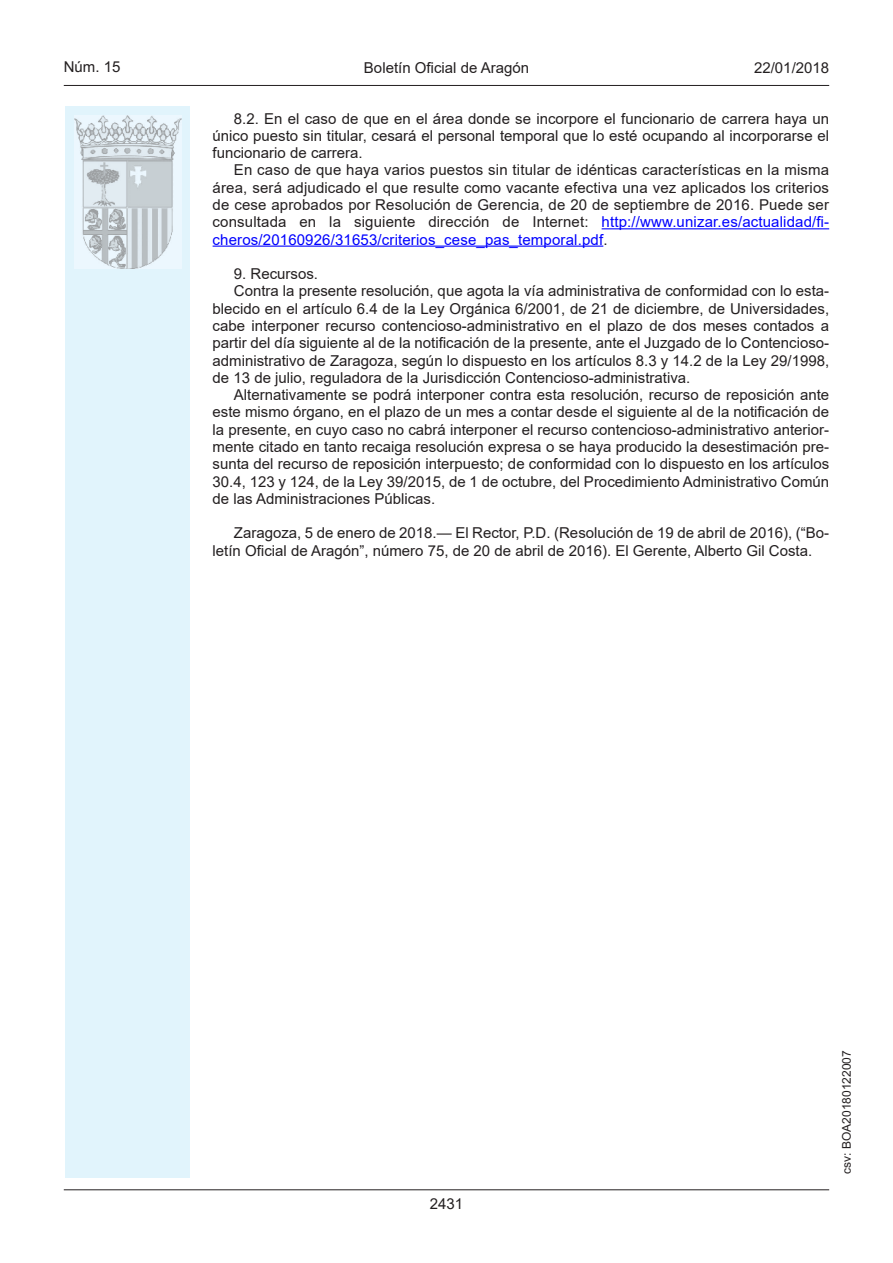
<style>
.page{position:relative;width:893px;height:1263px;background:#fff}
.page>*{position:absolute;margin:0;border:0;box-sizing:border-box;transform-origin:0 0}
.inicio_de_parrafo{font:15px/17.2px "Arial";color:#231f20;text-align:justify}
.estilo_head-c{font:15px "Arial";color:#231f20}
.estilo_head-d{font:15px "Arial MT2";color:#231f20}
.estilo_head-i{font:15px "Arial MT2";color:#231f20}
.numero_pagina{font:15px "Arial";color:#231f20}
.estilo_head-i-2{font:12px "Arial MT2";color:#231f20}
.s1{color:#00f}
.s2{font-family:"Arial MT2"}
</style>
<div class="page">
<div style="left:65px;top:106px;width:125px;height:1072px;background:#e1f4fc"></div>
<img style="left:75px;top:115px;width:106px;height:153px">
<hr style="left:64px;top:85px;width:765px;height:1px;background:#231f20">
<hr style="left:64px;top:1189px;width:765px;height:1px;background:#231f20">
<hr style="left:602px;top:228px;width:227px;height:1px;background:#00f">
<hr style="left:213px;top:246px;width:390px;height:1px;background:#00f">
<p class="estilo_head-i" style="left:64px;top:57px;width:58px">Núm. 15</p>
<p class="estilo_head-c" style="left:364px;top:57px;width:167px">Boletín Oficial de Aragón</p>
<p class="estilo_head-d" style="left:754px;top:57px;width:77px">22/01/2018</p>
<p class="inicio_de_parrafo" style="left:213px;top:110px;width:618px;text-indent:21px">8.2. En el caso de que en el área donde se incorpore el funcionario de carrera haya un único puesto sin titular, cesará el personal temporal que lo esté ocupando al incorporarse el funcionario de carrera.</p>
<p class="inicio_de_parrafo" style="left:213px;top:161px;width:618px;text-indent:21px">En caso de que haya varios puestos sin titular de idénticas características en la misma área, será adjudicado el que resulte como vacante efectiva una vez aplicados los criterios de cese aprobados por Resolución de Gerencia, de 20 de septiembre de 2016. Puede ser consultada en la siguiente dirección de Internet: <span class="s1">http://www.unizar.es/actualidad/fi&shy;cheros/20160926/31653/criterios_cese_pas_temporal.pdf</span><span class="s2">.</span></p>
<p class="inicio_de_parrafo" style="left:234px;top:265px;width:86px">9. Recursos.</p>
<p class="inicio_de_parrafo" style="left:213px;top:282px;width:618px;text-indent:21px">Contra la presente resolución, que agota la vía administrativa de conformidad con lo esta&shy;blecido en el artículo 6.4 de la Ley Orgánica 6/2001, de 21 de diciembre, de Universidades, cabe interponer recurso contencioso-administrativo en el plazo de dos meses contados a partir del día siguiente al de la notificación de la presente, ante el Juzgado de lo Contencioso&shy;administrativo de Zaragoza, según lo dispuesto en los artículos 8.3 y 14.2 de la Ley 29/1998, de 13 de julio, reguladora de la Jurisdicción Contencioso-administrativa.</p>
<p class="inicio_de_parrafo" style="left:213px;top:386px;width:618px;text-indent:21px">Alternativamente se podrá interponer contra esta resolución, recurso de reposición ante este mismo órgano, en el plazo de un mes a contar desde el siguiente al de la notificación de la presente, en cuyo caso no cabrá interponer el recurso contencioso-administrativo anterior&shy;mente citado en tanto recaiga resolución expresa o se haya producido la desestimación pre&shy;sunta del recurso de reposición interpuesto; de conformidad con lo dispuesto en los artículos 30.4, 123 y 124, de la Ley 39/2015, de 1 de octubre, del Procedimiento Administrativo Común de las Administraciones Públicas.</p>
<p class="inicio_de_parrafo" style="left:213px;top:524px;width:618px;text-indent:21px">Zaragoza, 5 de enero de 2018.— El Rector, P.D. (Resolución de 19 de abril de 2016), (“Bo&shy;letín Oficial de Aragón”, número 75, de 20 de abril de 2016). El Gerente, Alberto Gil Costa.</p>
<p class="numero_pagina" style="left:430px;top:1193px;width:35px">2431</p>
<p class="estilo_head-i-2" style="left:838px;top:1174px;width:125px;rotate:-90deg">csv: BOA20180122007</p>
</div>
